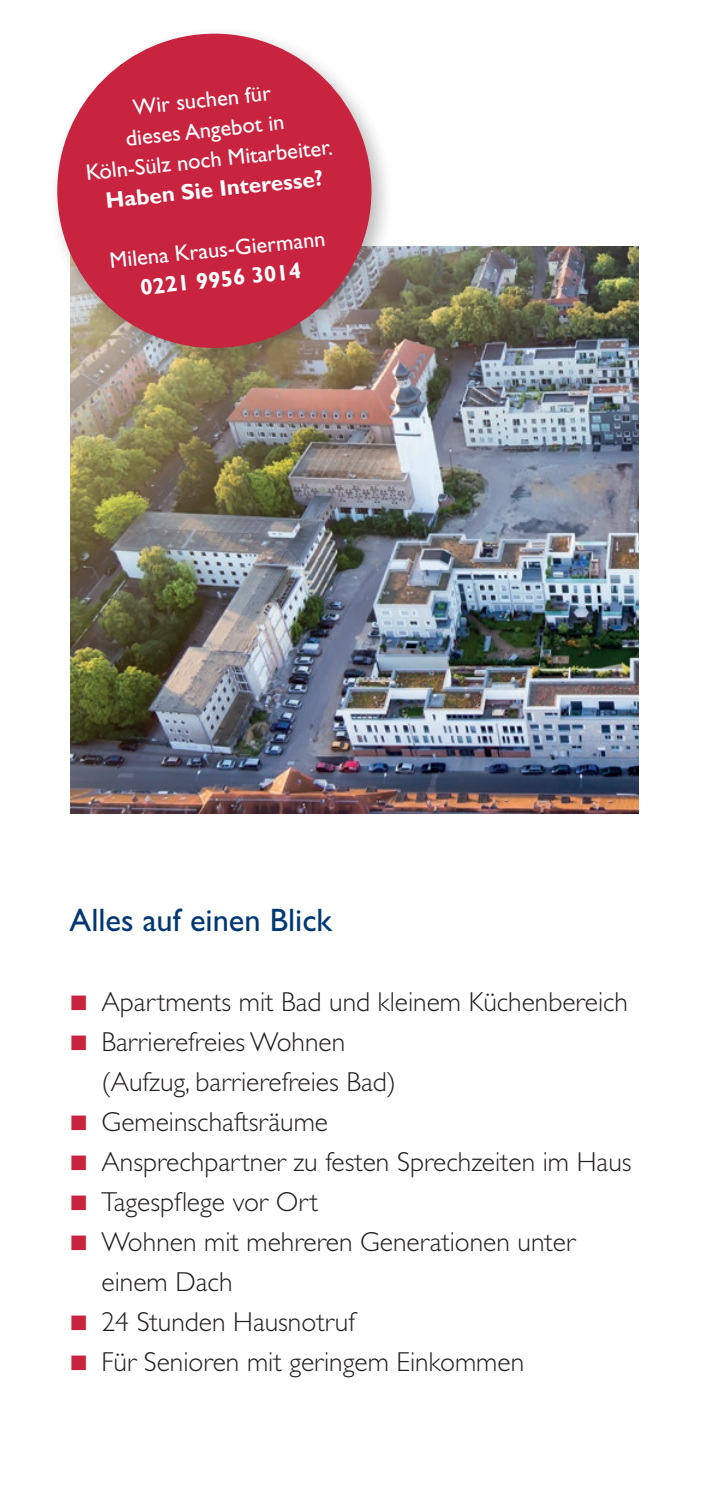
<style>
.page{position:relative;width:709px;height:1489px;background:#fff}
.page>*{position:absolute;margin:0;border:0;box-sizing:border-box;transform-origin:0 0}
.H3_Fließtext_Headlin{font:32.5px "Gill Sans Std";color:#013874}
.P_Fließtext_Aufzählu{font:300 27.5px/40px "Gill Sans Std";color:#231f20}
.P_Fließtext{font:22.5px "Gill Sans Std";color:#fff}
.P_Fließtext-2{font:700 22.5px "Gill Sans Std";color:#fff}
.s1{color:#c8233f}
</style>
<div class="page">
<img style="left:71px;top:246px;width:567px;height:567px">
<div style="left:49px;top:25px;width:345px;height:345px;background:#231f20;opacity:.3"></div>
<div style="left:57px;top:34px;width:314px;height:314px;background:#c8233f;border-radius:50%"></div>
<p class="P_Fließtext" style="left:132px;top:94px;width:140px;rotate:-6deg">Wir suchen für</p>
<p class="P_Fließtext" style="left:124px;top:125px;width:161px;rotate:-6deg">dieses Angebot in</p>
<p class="P_Fließtext" style="left:85px;top:160px;width:249px;rotate:-6deg">Köln-Sülz noch Mitarbeiter.</p>
<p class="P_Fließtext-2" style="left:104px;top:187px;width:220px;rotate:-6deg">Haben Sie Interesse?</p>
<p class="P_Fließtext" style="left:108px;top:248px;width:218px;rotate:-6deg">Milena Kraus-Giermann</p>
<p class="P_Fließtext-2" style="left:139px;top:274px;width:163px;rotate:-6deg">0221 9956 3014</p>
<p class="H3_Fließtext_Headlin" style="left:70px;top:900px;width:264px">Alles auf einen Blick</p>
<p class="P_Fließtext_Aufzählu" style="left:70px;top:981px;width:560px"><span class="s1">■</span> Apartments mit Bad und kleinem Küchenbereich</p>
<p class="P_Fließtext_Aufzählu" style="left:102px;top:1021px;width:296px;text-indent:-32px"><span class="s1">■</span> Barrierefreies Wohnen (Aufzug, barrierefreies Bad)</p>
<p class="P_Fließtext_Aufzählu" style="left:70px;top:1101px;width:260px"><span class="s1">■</span> Gemeinschaftsräume</p>
<p class="P_Fließtext_Aufzählu" style="left:70px;top:1141px;width:563px"><span class="s1">■</span> Ansprechpartner zu festen Sprechzeiten im Haus</p>
<p class="P_Fließtext_Aufzählu" style="left:70px;top:1181px;width:250px"><span class="s1">■</span> Tagespflege vor Ort</p>
<p class="P_Fließtext_Aufzählu" style="left:102px;top:1221px;width:475px;text-indent:-32px"><span class="s1">■</span> Wohnen mit mehreren Generationen unter einem Dach</p>
<p class="P_Fließtext_Aufzählu" style="left:70px;top:1301px;width:287px"><span class="s1">■</span> 24 Stunden Hausnotruf</p>
<p class="P_Fließtext_Aufzählu" style="left:70px;top:1341px;width:456px"><span class="s1">■</span> Für Senioren mit geringem Einkommen</p>
</div>
